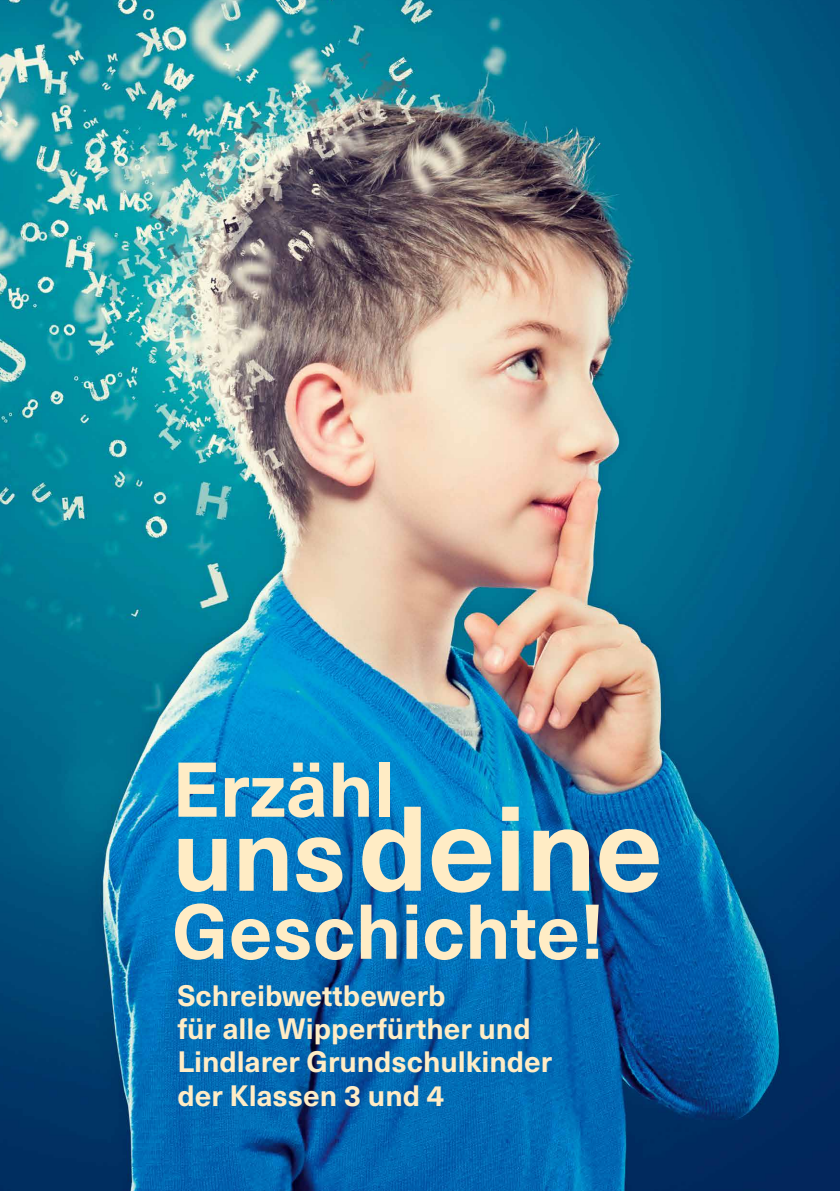
<style>
.page{position:relative;width:840px;height:1191px;background:#fff}
.page>*{position:absolute;margin:0;border:0;box-sizing:border-box;transform-origin:0 0}
.t1{font:700 118px "Neue Haas Unica Pro";letter-spacing:-.01em;color:#ffecc5}
.t2{font:700 76px "Neue Haas Unica Pro";color:#ffecc5}
.t3{font:700 29px/33.2px "Neue Haas Unica Pro";color:#ffecc5}
.s1{font-size:102px}
</style>
<div class="page">
<img style="left:0;top:0;width:839px;height:1191px">
<h2 class="t2" style="left:172px;top:743px;width:224px">Erzähl</h2>
<h1 class="t1" style="left:172px;top:776px;width:492px"><span class="s1">uns</span>deine</h1>
<h2 class="t2" style="left:172px;top:885px;width:433px">Geschichte!</h2>
<p class="t3" style="left:177px;top:979px;width:376px">Schreibwettbewerb<br>für alle Wipperfürther und<br>Lindlarer Grundschulkinder der Klassen 3 und 4</p>
</div>
